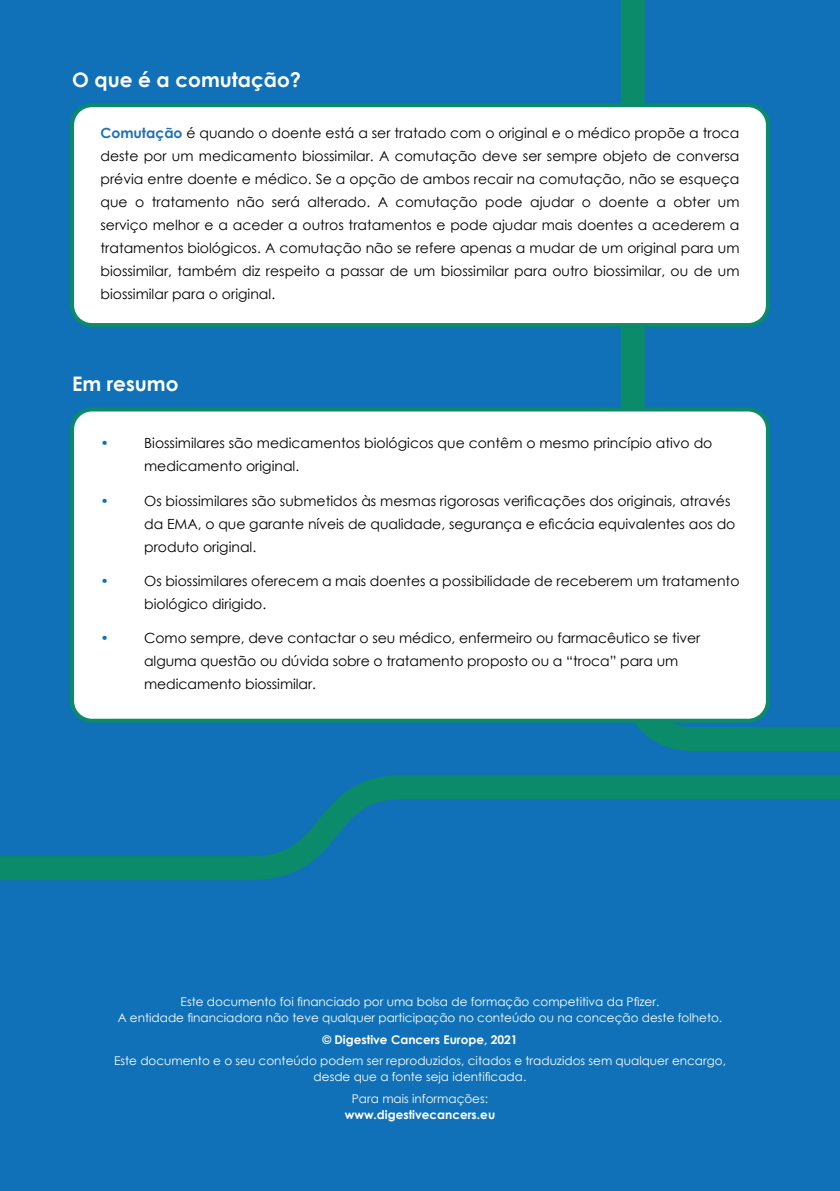
<style>
.page{position:relative;width:840px;height:1191px;background:#fff}
.page>*{position:absolute;margin:0;border:0;box-sizing:border-box;transform-origin:0 0}
.t1{font:700 20px "Century Gothic";color:#fff}
.t2{font:14px/23px "Century Gothic";color:#000}
.t3{font:14px "Century Gothic";color:#1071b8}
.t4{font:12px/16px "Century Gothic";color:#fff;text-align:center}
.t5{font:700 12px "Century Gothic";color:#fff}
.s1{font-weight:700;color:#1d71b8}
</style>
<div class="page">
<div style="left:0;top:0;width:839px;height:1191px;background:#1071b8"></div>
<svg style="left:608px;top:0;width:231px;height:751px"></svg>
<svg style="left:0;top:775px;width:839px;height:106px"></svg>
<div style="left:72px;top:105px;width:695px;height:220px;background:#fff;border-radius:17px"></div>
<div style="left:70px;top:103px;width:699px;height:224px;border:4px solid #0b8b6a;border-radius:20px"></div>
<div style="left:72px;top:409px;width:695px;height:311px;background:#fff;border-radius:17px"></div>
<div style="left:70px;top:407px;width:699px;height:315px;border:4px solid #0b8b6a;border-radius:20px"></div>
<h1 class="t1" style="left:72px;top:71px;width:230px">O que é a comutação?</h1>
<p class="t2" style="left:100px;top:122px;width:640px;text-align:justify"><span class="s1">Comutação</span> é quando o doente está a ser tratado com o original e o médico propõe a troca deste por um medicamento biossimilar. A comutação deve ser sempre objeto de conversa prévia entre doente e médico. Se a opção de ambos recair na comutação, não se esqueça que o tratamento não será alterado. A comutação pode ajudar o doente a obter um serviço melhor e a aceder a outros tratamentos e pode ajudar mais doentes a acederem a tratamentos biológicos. A comutação não se refere apenas a mudar de um original para um biossimilar, também diz respeito a passar de um biossimilar para outro biossimilar, ou de um biossimilar para o original.</p>
<h1 class="t1" style="left:72px;top:375px;width:108px">Em resumo</h1>
<p class="t3" style="left:100px;top:435px;width:10px">•</p>
<p class="t2" style="left:144px;top:431px;width:569px">Biossimilares são medicamentos biológicos que contêm o mesmo princípio ativo do medicamento original.</p>
<p class="t3" style="left:100px;top:493px;width:10px">•</p>
<p class="t2" style="left:144px;top:489px;width:592px">Os biossimilares são submetidos às mesmas rigorosas verificações dos originais, através da EMA, o que garante níveis de qualidade, segurança e eficácia equivalentes aos do produto original.</p>
<p class="t3" style="left:100px;top:573px;width:10px">•</p>
<p class="t2" style="left:144px;top:569px;width:596px">Os biossimilares oferecem a mais doentes a possibilidade de receberem um tratamento biológico dirigido.</p>
<p class="t3" style="left:100px;top:630px;width:10px">•</p>
<p class="t2" style="left:144px;top:626px;width:557px">Como sempre, deve contactar o seu médico, enfermeiro ou farmacêutico se tiver alguma questão ou dúvida sobre o tratamento proposto ou a “troca” para um medicamento biossimilar.</p>
<p class="t4" style="left:118px;top:993px;width:605px">Este documento foi financiado por uma bolsa de formação competitiva da Pfizer.<br>A entidade financiadora não teve qualquer participação no conteúdo ou na conceção deste folheto.</p>
<p class="t5" style="left:322px;top:1033px;width:197px">© Digestive Cancers Europe, 2021</p>
<p class="t4" style="left:114px;top:1052px;width:613px">Este documento e o seu conteúdo podem ser reproduzidos, citados e traduzidos sem qualquer encargo, desde que a fonte seja identificada.</p>
<p class="t4" style="left:351px;top:1090px;width:138px">Para mais informações:</p>
<p class="t5" style="left:344px;top:1109px;width:152px">www.digestivecancers.eu</p>
</div>
